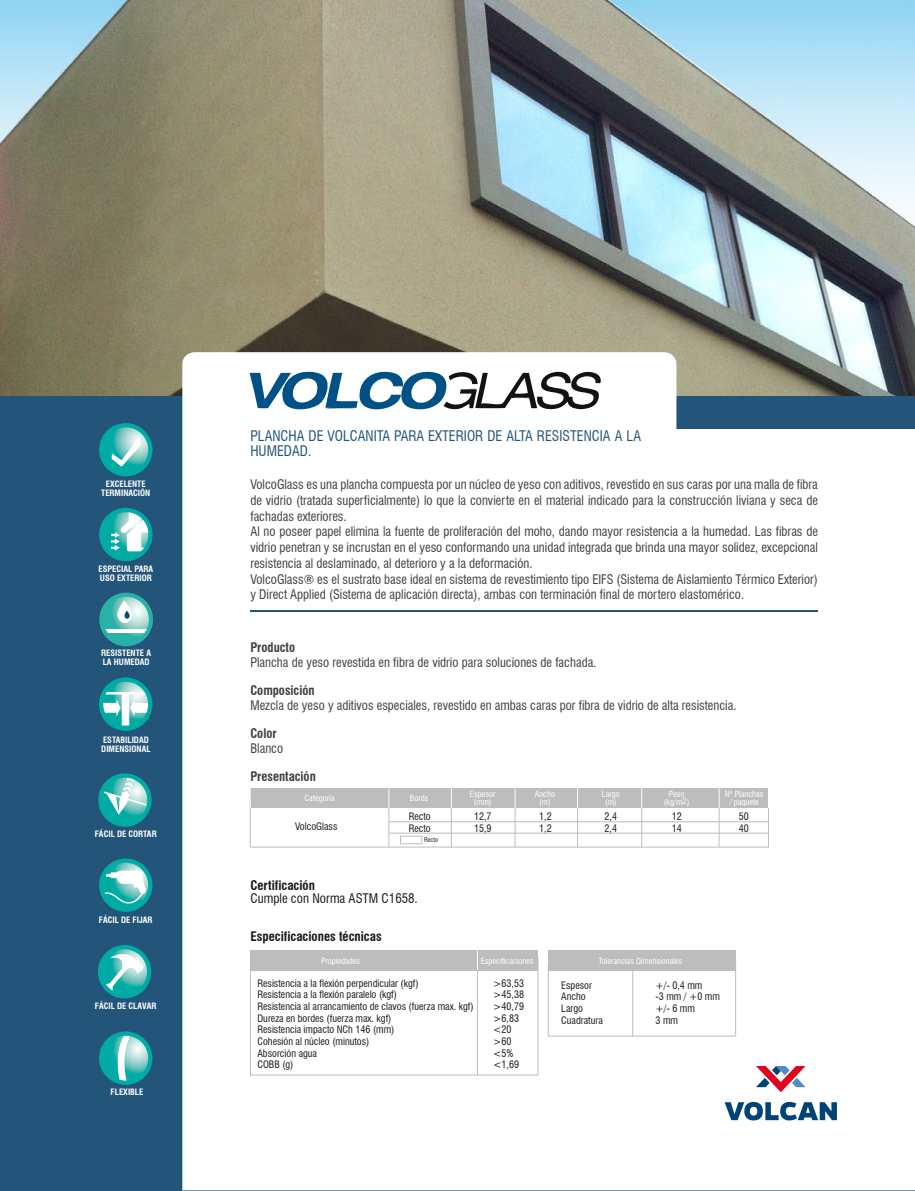
<style>
.page{position:relative;width:915px;height:1191px;background:#fff}
.page>*{position:absolute;margin:0;border:0;box-sizing:border-box;transform-origin:0 0}
.t1{font:condensed 14.25px/14.2px "Swiss 721 BT";color:#225579}
.t2{font:condensed 12.9px/15.8px "Swiss 721 BT";color:#3e3f3f}
.t3{font:700 condensed 12.9px "Swiss 721 BT";color:#1a171c}
.t4{font:700 condensed 12.9px "Swiss 721 BT";color:#3e3f3f}
.t5{font:condensed 12.9px "Swiss 721 BT";color:#1a171c}
.t6{font:condensed 10.05px/11.7px "Swiss 721 BT";color:#1a171c}
.t7{font:700 condensed 8.55px/8.6px "Swiss 721 BT";color:#fff}
.t8{font:condensed 8.25px/8.2px "Swiss 721 BT";color:#fff;text-align:center}
.t9{font:condensed 6.3px "Swiss 721 BT";color:#1a171c}
</style>
<div class="page">
<img style="left:0;top:0;width:914px;height:396px">
<div style="left:0;top:396px;width:914px;height:795px;background:#225579"></div>
<div style="left:182px;top:352px;width:732px;height:838px;background:#fff"></div>
<svg style="left:98px;top:773px;width:53px;height:53px"></svg>
<svg style="left:99px;top:677px;width:53px;height:54px"></svg>
<svg style="left:99px;top:858px;width:53px;height:54px"></svg>
<svg style="left:98px;top:945px;width:53px;height:53px"></svg>
<svg style="left:99px;top:1031px;width:53px;height:53px"></svg>
<svg style="left:99px;top:592px;width:54px;height:54px"></svg>
<svg style="left:99px;top:508px;width:53px;height:53px"></svg>
<svg style="left:99px;top:423px;width:53px;height:53px"></svg>
<hr style="left:250px;top:610px;width:567px;height:1px;background:#225579">
<div style="left:250px;top:950px;width:288px;height:20px;background:#bbbdbe"></div>
<hr style="left:537px;top:957px;width:1px;height:118px;background:#bbbdbe">
<hr style="left:477px;top:969px;width:1px;height:106px;background:#bbbdbe">
<svg style="left:477px;top:950px;width:1px;height:20px"></svg>
<hr style="left:250px;top:969px;width:1px;height:106px;background:#bbbdbe">
<hr style="left:250px;top:1074px;width:288px;height:1px;background:#bbbdbe">
<div style="left:547px;top:950px;width:188px;height:20px;background:#bbbdbe"></div>
<hr style="left:735px;top:957px;width:1px;height:78px;background:#bbbdbe">
<hr style="left:632px;top:965px;width:1px;height:71px;background:#bbbdbe">
<hr style="left:548px;top:965px;width:1px;height:71px;background:#bbbdbe">
<hr style="left:548px;top:1036px;width:187px;height:1px;background:#bbbdbe">
<div style="left:250px;top:788px;width:517px;height:20px;background:#bbbdbe"></div>
<hr style="left:451px;top:801px;width:1px;height:46px;background:#bbbdbe">
<hr style="left:514px;top:808px;width:1px;height:39px;background:#bbbdbe">
<hr style="left:577px;top:807px;width:1px;height:40px;background:#bbbdbe">
<hr style="left:641px;top:807px;width:1px;height:40px;background:#bbbdbe">
<hr style="left:389px;top:821px;width:379px;height:1px;background:#bbbdbe">
<hr style="left:389px;top:833px;width:379px;height:1px;background:#bbbdbe">
<hr style="left:388px;top:807px;width:1px;height:40px;background:#bbbdbe">
<svg style="left:388px;top:788px;width:1px;height:20px"></svg>
<hr style="left:250px;top:801px;width:1px;height:46px;background:#bbbdbe">
<svg style="left:250px;top:788px;width:1px;height:20px"></svg>
<svg style="left:451px;top:788px;width:1px;height:20px"></svg>
<svg style="left:514px;top:788px;width:1px;height:20px"></svg>
<svg style="left:577px;top:788px;width:1px;height:20px"></svg>
<svg style="left:641px;top:788px;width:1px;height:20px"></svg>
<hr style="left:718px;top:807px;width:1px;height:40px;background:#bbbdbe">
<svg style="left:718px;top:788px;width:1px;height:20px"></svg>
<hr style="left:768px;top:807px;width:1px;height:40px;background:#bbbdbe">
<svg style="left:768px;top:788px;width:1px;height:20px"></svg>
<svg style="left:399px;top:835px;width:23px;height:9px"></svg>
<hr style="left:250px;top:847px;width:518px;height:1px;background:#bbbdbe">
<svg style="left:249px;top:365px;width:353px;height:51px"></svg>
<svg style="left:755px;top:1066px;width:50px;height:26px"></svg>
<svg style="left:724px;top:1102px;width:112px;height:18px"></svg>
<p class="t1" style="left:250px;top:429px;width:392px">PLANCHA DE VOLCANITA PARA EXTERIOR DE ALTA RESISTENCIA A LA<br>HUMEDAD.</p>
<p class="t7" style="left:101px;top:480px;width:51px;text-align:center">EXCELENTE<br>TERMINACIÓN</p>
<p class="t2" style="left:250px;top:476px;width:569px">VolcoGlass es una plancha compuesta por un núcleo de yeso con aditivos, revestido en sus caras por una malla de fibra de vidrio (tratada superficialmente) lo que la convierte en el material indicado para la construcción liviana y seca de fachadas exteriores.<br>Al no poseer papel elimina la fuente de proliferación del moho, dando mayor resistencia a la humedad. Las fibras de vidrio penetran y se incrustan en el yeso conformando una unidad integrada que brinda una mayor solidez, excepcional resistencia al deslaminado, al deterioro y a la deformación.<br>VolcoGlass® es el sustrato base ideal en sistema de revestimiento tipo EIFS (Sistema de Aislamiento Térmico Exterior) y Direct Applied (Sistema de aplicación directa), ambas con terminación final de mortero elastomérico.</p>
<p class="t7" style="left:98px;top:565px;width:56px">ESPECIAL PARA<br>USO EXTERIOR</p>
<p class="t7" style="left:101px;top:649px;width:51px">RESISTENTE A<br>LA HUMEDAD</p>
<p class="t7" style="left:101px;top:736px;width:51px">ESTABILIDAD<br>DIMENSIONAL</p>
<p class="t7" style="left:95px;top:830px;width:63px">FÁCIL DE CORTAR</p>
<p class="t7" style="left:99px;top:915px;width:55px">FÁCIL DE FIJAR</p>
<p class="t7" style="left:95px;top:1002px;width:63px">FÁCIL DE CLAVAR</p>
<p class="t7" style="left:111px;top:1088px;width:34px">FLEXIBLE</p>
<p class="t4" style="left:250px;top:640px;width:46px">Producto</p>
<p class="t2" style="left:250px;top:654px;width:347px">Plancha de yeso revestida en fibra de vidrio para soluciones de fachada.</p>
<p class="t4" style="left:250px;top:683px;width:66px">Composición</p>
<p class="t2" style="left:250px;top:697px;width:487px">Mezcla de yeso y aditivos especiales, revestido en ambas caras por fibra de vidrio de alta resistencia.</p>
<p class="t4" style="left:250px;top:726px;width:28px">Color</p>
<p class="t2" style="left:250px;top:740px;width:34px">Blanco</p>
<p class="t4" style="left:250px;top:768px;width:67px">Presentación</p>
<p class="t8" style="left:304px;top:794px;width:31px">Categoría</p>
<p class="t6" style="left:295px;top:820px;width:44px">VolcoGlass</p>
<p class="t8" style="left:409px;top:794px;width:20px">Borde</p>
<p class="t8" style="left:534px;top:790px;width:22px">Ancho (m)</p>
<p class="t8" style="left:663px;top:790px;width:27px">Peso (kg/m2)</p>
<p class="t8" style="left:724px;top:790px;width:40px">Nº Planchas / paquete</p>
<p class="t8" style="left:470px;top:790px;width:27px">Espesor (mm)</p>
<p class="t8" style="left:601px;top:790px;width:20px">Largo (m)</p>
<p class="t6" style="left:408px;top:810px;width:24px">Recto<br>Recto</p>
<p class="t6" style="left:604px;top:810px;width:14px">2,4<br>2,4</p>
<p class="t6" style="left:738px;top:810px;width:11px">50<br>40</p>
<p class="t9" style="left:424px;top:836px;width:15px">Recto</p>
<p class="t6" style="left:474px;top:810px;width:19px">12,7<br>15,9</p>
<p class="t6" style="left:539px;top:810px;width:14px">1,2<br>1,2</p>
<p class="t6" style="left:671px;top:810px;width:11px">12<br>14</p>
<p class="t3" style="left:250px;top:877px;width:66px">Certificación</p>
<p class="t5" style="left:250px;top:890px;width:169px">Cumple con Norma ASTM C1658.</p>
<p class="t3" style="left:250px;top:929px;width:133px">Especificaciones técnicas</p>
<p class="t8" style="left:321px;top:956px;width:40px">Propiedades</p>
<p class="t8" style="left:480px;top:956px;width:55px">Especificaciones</p>
<p class="t6" style="left:257px;top:977px;width:163px">Resistencia a la flexión perpendicular (kgf)</p>
<p class="t6" style="left:493px;top:977px;width:32px">&gt;63,53</p>
<p class="t6" style="left:257px;top:988px;width:141px">Resistencia a la flexión paralelo (kgf)</p>
<p class="t6" style="left:493px;top:988px;width:32px">&gt;45,38</p>
<p class="t6" style="left:257px;top:1000px;width:217px">Resistencia al arrancamiento de clavos (fuerza max. kgf)</p>
<p class="t6" style="left:493px;top:1000px;width:32px">&gt;40,79</p>
<p class="t6" style="left:257px;top:1012px;width:135px">Dureza en bordes (fuerza max. kgf)</p>
<p class="t6" style="left:493px;top:1012px;width:27px">&gt;6,83</p>
<p class="t6" style="left:257px;top:1023px;width:138px">Resistencia impacto NCh 146 (mm)</p>
<p class="t6" style="left:493px;top:1023px;width:20px">&lt;20</p>
<p class="t6" style="left:257px;top:1035px;width:113px">Cohesión al núcleo (minutos)</p>
<p class="t6" style="left:493px;top:1035px;width:20px">&gt;60</p>
<p class="t6" style="left:257px;top:1047px;width:61px">Absorción agua</p>
<p class="t6" style="left:493px;top:1047px;width:22px">&lt;5%</p>
<p class="t6" style="left:257px;top:1059px;width:38px">COBB (g)</p>
<p class="t6" style="left:493px;top:1059px;width:27px">&lt;1,69</p>
<p class="t8" style="left:598px;top:956px;width:85px">Tolerancias Dimensionales</p>
<p class="t6" style="left:561px;top:979px;width:32px">Espesor</p>
<p class="t6" style="left:655px;top:979px;width:48px">+/- 0,4 mm</p>
<p class="t6" style="left:561px;top:991px;width:26px">Ancho</p>
<p class="t6" style="left:655px;top:991px;width:66px">-3 mm / +0 mm</p>
<p class="t6" style="left:561px;top:1002px;width:23px">Largo</p>
<p class="t6" style="left:655px;top:1002px;width:41px">+/- 6 mm</p>
<p class="t6" style="left:561px;top:1014px;width:43px">Cuadratura</p>
<p class="t6" style="left:655px;top:1014px;width:24px">3 mm</p>
</div>
